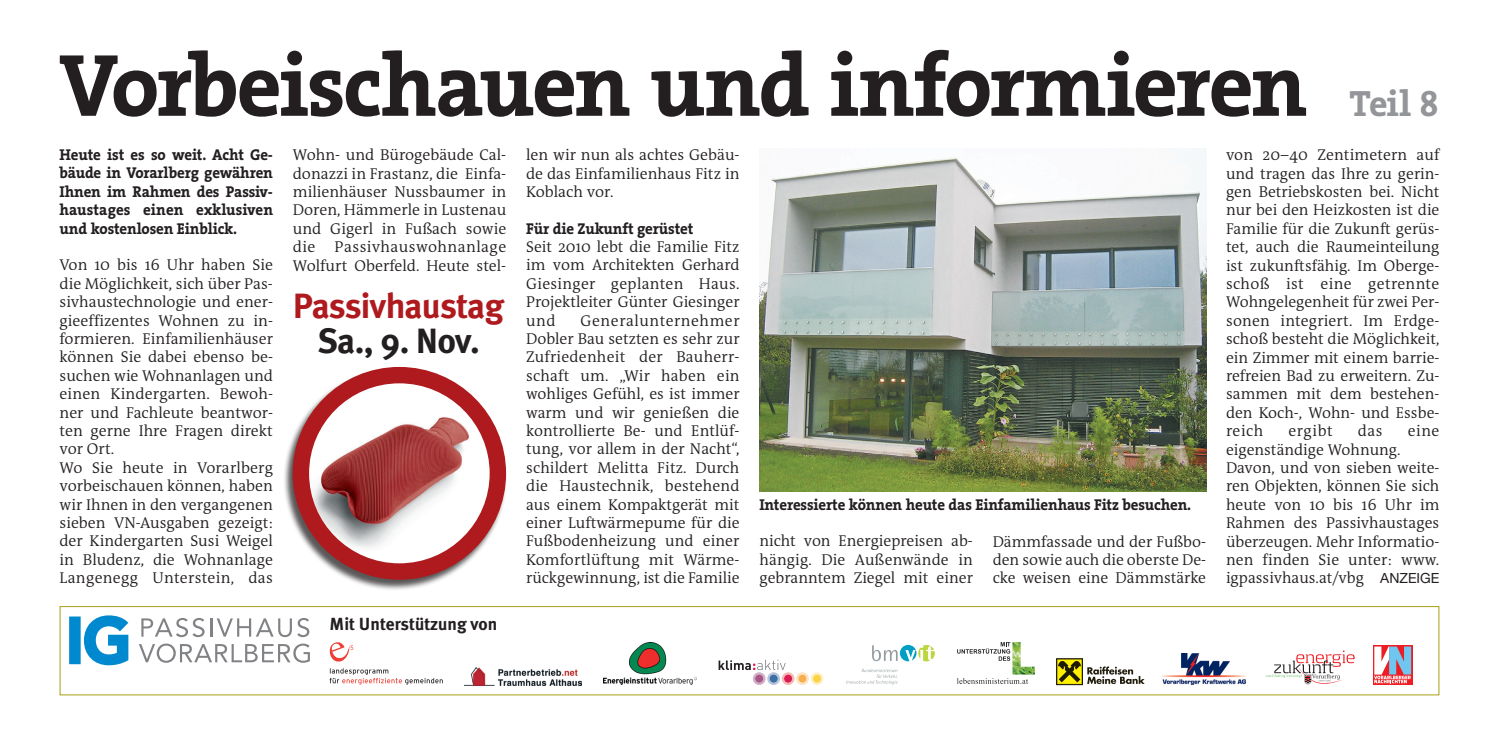
<style>
.page{position:relative;width:1499px;height:745px;background:#fff}
.page>*{position:absolute;margin:0;border:0;box-sizing:border-box;transform-origin:0 0}
.t1{font:700 89.25px "The Serif Office";letter-spacing:-.03em;color:#231f20}
.t2{font:700 36.75px "The Serif Office";color:#939598}
.t3{font:700 35px "Meta";letter-spacing:-.02em;color:#ae1a1e}
.t4{font:700 35px "Meta";color:#231f20}
.t5{font:700 17.5px "Meta Plus";color:#231f20}
.t6{font:300 15.75px/18.4px "The Antiqua B W4";color:#231f20;text-align:justify}
.t7{font:700 15.75px/18.4px "The Serif Office";letter-spacing:-.01em;color:#231f20;text-align:justify;scale:.95 1}
.t8{font:14px "Helvetica Neue";color:#231f20}
</style>
<div class="page">
<img style="left:759px;top:148px;width:446px;height:343px">
<svg style="left:329px;top:642px;width:114px;height:42px"></svg>
<img style="left:603px;top:642px;width:93px;height:42px">
<img style="left:1162px;top:653px;width:84px;height:31px">
<svg style="left:1373px;top:645px;width:39px;height:39px"></svg>
<svg style="left:1373px;top:646px;width:37px;height:36px"></svg>
<img style="left:464px;top:667px;width:117px;height:18px">
<div style="left:1056px;top:658px;width:26px;height:26px;border:1px solid #1e1b01"></div>
<svg style="left:1057px;top:659px;width:24px;height:24px"></svg>
<svg style="left:1057px;top:659px;width:23px;height:23px"></svg>
<svg style="left:1087px;top:666px;width:57px;height:17px"></svg>
<img style="left:1012px;top:642px;width:22px;height:32px">
<svg style="left:957px;top:678px;width:71px;height:5px"></svg>
<svg style="left:957px;top:642px;width:53px;height:18px"></svg>
<svg style="left:872px;top:644px;width:62px;height:17px"></svg>
<svg style="left:846px;top:668px;width:51px;height:16px"></svg>
<svg style="left:1265px;top:650px;width:89px;height:35px"></svg>
<svg style="left:718px;top:659px;width:67px;height:10px"></svg>
<div style="left:753px;top:672px;width:12px;height:12px;border:1px solid #d2b2c6;border-radius:50%"></div>
<div style="left:754px;top:673px;width:9px;height:9px;background:#a65989;border-radius:50%"></div>
<div style="left:754px;top:673px;width:9px;height:10px;border:1px solid #d2b2c6;border-radius:50%"></div>
<div style="left:782px;top:672px;width:12px;height:12px;border:1px solid #f3bcb9;border-radius:50%"></div>
<div style="left:783px;top:673px;width:9px;height:9px;background:#db1b52;border-radius:50%"></div>
<div style="left:783px;top:673px;width:9px;height:10px;border:1px solid #f3bcb9;border-radius:50%"></div>
<div style="left:796px;top:672px;width:12px;height:12px;border:1px solid #fce3c3;border-radius:50%"></div>
<div style="left:798px;top:673px;width:8px;height:9px;background:#f6af4c;border-radius:50%"></div>
<div style="left:797px;top:673px;width:10px;height:9px;border:1px solid #fce3c3;border-radius:50%"></div>
<div style="left:810px;top:672px;width:13px;height:12px;border:1px solid #fdf0c7;border-radius:50%"></div>
<div style="left:812px;top:673px;width:9px;height:9px;background:#fcd246;border-radius:50%"></div>
<div style="left:812px;top:673px;width:9px;height:10px;border:1px solid #fdf0c7;border-radius:50%"></div>
<div style="left:767px;top:672px;width:12px;height:12px;background:#bac5dc;border-radius:50%"></div>
<div style="left:767px;top:672px;width:12px;height:12px;border:1px solid #bac5dc;border-radius:50%"></div>
<div style="left:769px;top:673px;width:9px;height:9px;background:#3a70a4;border-radius:50%"></div>
<div style="left:769px;top:673px;width:9px;height:10px;border:1px solid #bac5dc;border-radius:50%"></div>
<svg style="left:141px;top:618px;width:63px;height:18px"></svg>
<svg style="left:210px;top:618px;width:99px;height:18px"></svg>
<svg style="left:139px;top:643px;width:171px;height:19px"></svg>
<svg style="left:69px;top:615px;width:59px;height:50px"></svg>
<div style="left:60px;top:605px;width:1379px;height:90px;border:1px solid #ada51e"></div>
<div style="left:283px;top:367px;width:224px;height:223px;background:#231f20;opacity:.75"></div>
<svg style="left:301px;top:375px;width:197px;height:196px"></svg>
<img style="left:301px;top:392px;width:197px;height:161px">
<div style="left:293px;top:366px;width:213px;height:213px;border:16px solid #ae1a1e;border-radius:50%"></div>
<h1 class="t1" style="left:59px;top:27px;width:1249px">Vorbeischauen und informieren</h1>
<h2 class="t2" style="left:1349px;top:79px;width:91px">Teil 8</h2>
<p class="t7" style="left:60px;top:145px;width:226px">Heute ist es so weit. Acht Ge&shy;bäude in Vorarlberg gewähren Ihnen im Rahmen des Passiv&shy;haustages einen exklusiven und kostenlosen Einblick.</p>
<p class="t6" style="left:60px;top:256px;width:215px;text-align:left">Von 10 bis 16 Uhr haben Sie die Möglichkeit, sich über Pas&shy;sivhaustechnologie und ener&shy;gieeffizentes Wohnen zu in&shy;formieren. Einfamilienhäuser können Sie dabei ebenso be&shy;suchen wie Wohnanlagen und einen Kindergarten. Bewoh&shy;ner und Fachleute beantwor&shy;ten gerne Ihre Fragen direkt vor Ort.<br>Wo Sie heute in Vorarlberg vorbeischauen können, haben wir Ihnen in den vergangenen sieben VN-Ausgaben gezeigt: der Kindergarten Susi Weigel in Bludenz, die Wohnanlage<br>Langenegg Unterstein, das</p>
<p class="t6" style="left:293px;top:146px;width:215px">Wohn- und Bürogebäude Cal&shy;donazzi in Frastanz, die Einfa&shy;milienhäuser Nussbaumer in Doren, Hämmerle in Lustenau und Gigerl in Fußach sowie die Passivhauswohnanlage Wolfurt Oberfeld. Heute stel-</p>
<p class="t6" style="left:526px;top:146px;width:215px">len wir nun als achtes Gebäu&shy;de das Einfamilienhaus Fitz in Koblach vor.</p>
<p class="t7" style="left:526px;top:218px;width:177px">Für die Zukunft gerüstet</p>
<p class="t6" style="left:526px;top:237px;width:215px">Seit 2010 lebt die Familie Fitz im vom Architekten Gerhard Giesinger geplanten Haus.<br>Projektleiter Günter Giesinger und</p>
<h3 class="t3" style="left:293px;top:285px;width:212px">Passivhaustag</h3>
<h3 class="t4" style="left:317px;top:320px;width:164px">Sa., 9. Nov.</h3>
<p class="t6" style="left:526px;top:311px;width:215px;text-indent:54px">Generalunternehmer Dobler Bau setzten es sehr zur Zufriedenheit der Bauherr&shy;schaft um. „Wir haben ein wohliges Gefühl, es ist immer warm und wir genießen die kontrollierte Be- und Entlüf&shy;tung, vor allem in der Nacht“, schildert Melitta Fitz. Durch die Haustechnik, bestehend aus einem Kompaktgerät mit einer Luftwärmepume für die Fußbodenheizung und einer Komfortlüftung mit Wärme&shy;rückgewinnung, ist die Familie</p>
<p class="t5" style="left:329px;top:613px;width:169px">Mit Unterstützung von</p>
<p class="t7" style="left:759px;top:494px;width:456px">Interessierte können heute das Einfamilienhaus Fitz besuchen.</p>
<p class="t6" style="left:759px;top:531px;width:215px">nicht von Energiepreisen ab&shy;hängig. Die Außenwände in gebranntem Ziegel mit einer</p>
<p class="t6" style="left:992px;top:531px;width:215px">Dämmfassade und der Fußbo&shy;den sowie auch die oberste De&shy;cke weisen eine Dämmstärke</p>
<p class="t6" style="left:1225px;top:146px;width:215px">von 20–40 Zentimetern auf und tragen das Ihre zu gerin&shy;gen Betriebskosten bei. Nicht nur bei den Heizkosten ist die Familie für die Zukunft gerüs&shy;tet, auch die Raumeinteilung ist zukunftsfähig. Im Oberge&shy;schoß ist eine getrennte Wohngelegenheit für zwei Per&shy;sonen integriert. Im Erdge&shy;schoß besteht die Möglichkeit, ein Zimmer mit einem barrie&shy;refreien Bad zu erweitern. Zu&shy;sammen mit dem bestehen&shy;den Koch-, Wohn- und Essbe&shy;reich</p>
<p class="t6" style="left:1288px;top:421px;width:46px">ergibt</p>
<p class="t6" style="left:1357px;top:421px;width:26px">das</p>
<p class="t6" style="left:1407px;top:421px;width:33px">eine</p>
<p class="t6" style="left:1225px;top:440px;width:215px;text-align:left">eigenständige Wohnung.<br>Davon, und von sieben weite&shy;ren Objekten, können Sie sich heute von 10 bis 16 Uhr im<br>Rahmen des Passivhaustages überzeugen. Mehr Informatio&shy;nen finden Sie unter: www. igpassivhaus.at/vbg</p>
<p class="t8" style="left:1379px;top:569px;width:61px">ANZEIGE</p>
</div>
